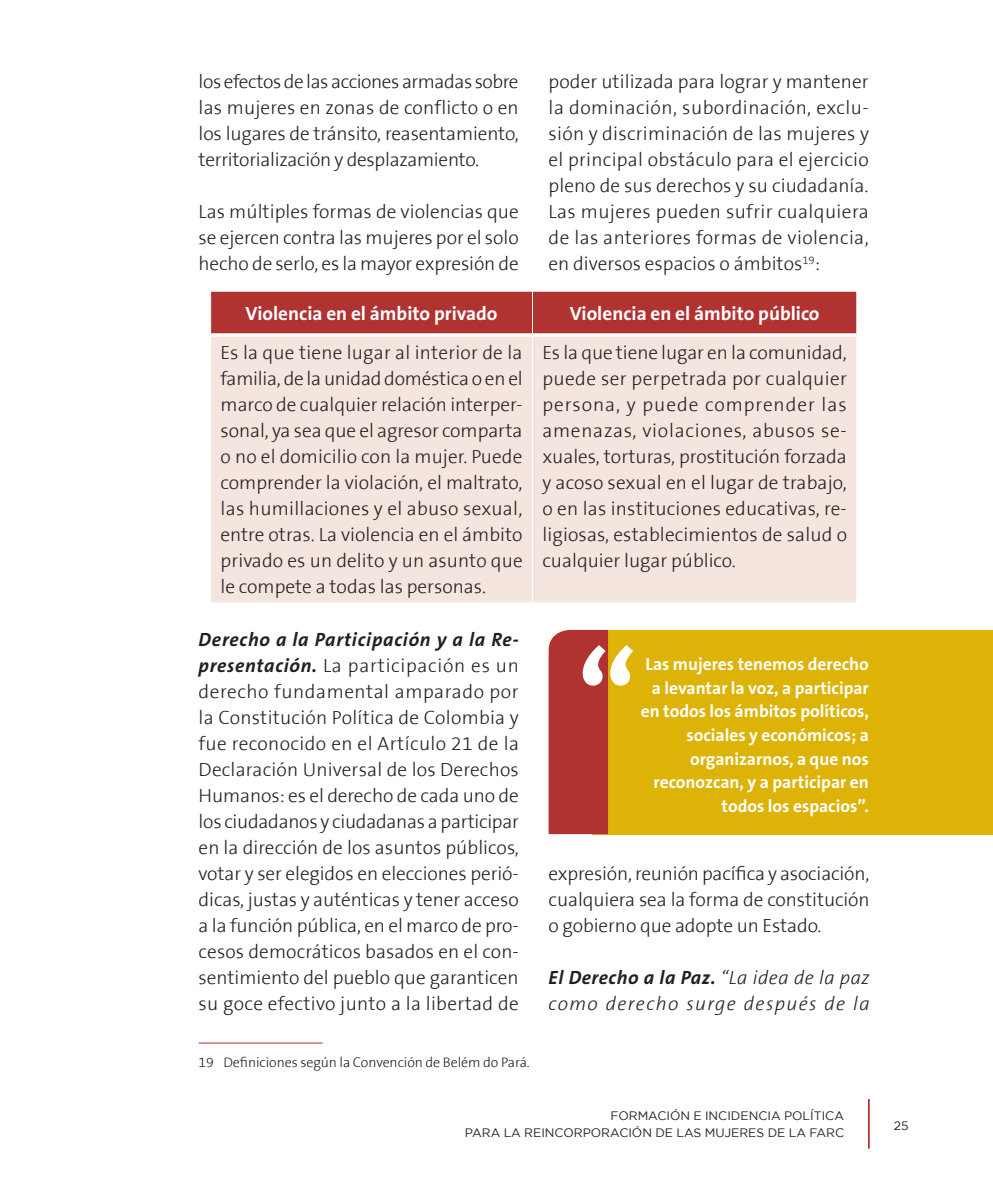
<style>
.page{position:relative;width:993px;height:1191px;background:#fff}
.page>*{position:absolute;margin:0;border:0;box-sizing:border-box;transform-origin:0 0}
.t1{font:700 126px "The Sans B7";color:#fff}
.Txt{font:300 19.25px/25.9px "The Sans B3";color:#231f20;text-align:justify}
.Txt-2{font:italic 300 19.25px/25.9px "The Sans B3";letter-spacing:.07em;color:#231f20}
.Txt-3{font:700 19.25px "The Sans B7";color:#fff}
.t2{font:700 17.5px/23.6px "The Sans B7";color:#fff;text-align:right}
.Pie{font:300 14px "The Sans B3";letter-spacing:-.005em;color:#231f20}
.t3{font:12.25px/16.4px "Gotham";color:#231f20;text-align:right}
.s1{font-family:"The Sans B7";font-weight:700;font-style:italic}
.s2{font-family:"The Sans B7";font-weight:700}
</style>
<div class="page">
<hr style="left:867px;top:1099px;width:2px;height:49px;background:#b03231">
<hr style="left:198px;top:1042px;width:124px;height:1px;background:#b03231">
<div style="left:592px;top:630px;width:400px;height:204px;background:#deb308"></div>
<div style="left:548px;top:630px;width:60px;height:204px;background:#b03231"></div>
<div style="left:211px;top:292px;width:645px;height:41px;background:#b03231"></div>
<div style="left:211px;top:337px;width:645px;height:265px;background:#f4e5de"></div>
<hr style="left:532px;top:292px;width:1px;height:41px;background:#fff">
<hr style="left:532px;top:337px;width:1px;height:265px;background:#fff">
<svg style="left:211px;top:333px;width:321px;height:2px"></svg>
<svg style="left:532px;top:333px;width:324px;height:4px"></svg>
<p class="Txt" style="left:198px;top:70px;width:322px">los efectos de las acciones armadas sobre las mujeres en zonas de conflicto o en los lugares de tránsito, reasentamiento, territorialización y desplazamiento.</p>
<p class="Txt" style="left:198px;top:200px;width:321px">Las múltiples formas de violencias que se ejercen contra las mujeres por el solo hecho de serlo, es la mayor expresión de</p>
<p class="Txt" style="left:548px;top:70px;width:322px">poder utilizada para lograr y mantener la dominación, subordinación, exclu&shy;sión y discriminación de las mujeres y el principal obstáculo para el ejercicio pleno de sus derechos y su ciudadanía.<br>Las mujeres pueden sufrir cualquiera de las anteriores formas de violencia, en diversos espacios o ámbitos<sup>19</sup>:</p>
<p class="Txt-3" style="left:245px;top:303px;width:253px">Violencia en el ámbito privado</p>
<p class="Txt-3" style="left:569px;top:303px;width:251px">Violencia en el ámbito público</p>
<p class="Txt" style="left:220px;top:340px;width:303px">Es la que tiene lugar al interior de la familia, de la unidad doméstica o en el marco de cualquier relación interper&shy;sonal, ya sea que el agresor comparta o no el domicilio con la mujer. Puede comprender la violación, el maltrato, las humillaciones y el abuso sexual, entre otras. La violencia en el ámbito privado es un delito y un asunto que le compete a todas las personas.</p>
<p class="Txt" style="left:542px;top:340px;width:306px">Es la que tiene lugar en la comunidad, puede ser perpetrada por cualquier persona, y puede comprender las amenazas, violaciones, abusos se&shy;xuales, torturas, prostitución forzada y acoso sexual en el lugar de trabajo, o en las instituciones educativas, re&shy;ligiosas, establecimientos de salud o cualquier lugar público.</p>
<p class="Txt" style="left:198px;top:627px;width:322px"><span class="s1">Derecho a la Participación y a la Re&shy;presentación.</span> La participación es un derecho fundamental amparado por la Constitución Política de Colombia y fue reconocido en el Artículo 21 de la Declaración Universal de los Derechos Humanos: es el derecho de cada uno de los ciudadanos y ciudadanas a participar en la dirección de los asuntos públicos, votar y ser elegidos en elecciones perió&shy;dicas, justas y auténticas y tener acceso a la función pública, en el marco de pro&shy;cesos democráticos basados en el con&shy;sentimiento del pueblo que garanticen su goce efectivo junto a la libertad de</p>
<p class="Pie" style="left:198px;top:1055px;width:332px">19 Definiciones según la Convención de Belém do Pará.</p>
<p class="t1" style="left:576px;top:631px;width:63px">“</p>
<p class="t2" style="left:640px;top:653px;width:229px">Las mujeres tenemos derecho a levantar la voz, a participar en todos los ámbitos políticos, sociales y económicos; a organizarnos, a que nos reconozcan, y a participar en todos los espacios”.</p>
<p class="Txt" style="left:548px;top:861px;width:322px">expresión, reunión pacífica y asociación, cualquiera sea la forma de constitución o gobierno que adopte un Estado.</p>
<p class="Txt-2" style="left:548px;top:965px;width:322px"><span class="s2">El Derecho a la Paz.</span> “La idea de la paz como derecho surge después de la</p>
<p class="t3" style="left:464px;top:1107px;width:380px">FORMACIÓN E INCIDENCIA POLÍTICA<br>PARA LA REINCORPORACIÓN DE LAS MUJERES DE LA FARC</p>
<p class="t3" style="left:893px;top:1116px;width:16px">25</p>
</div>
